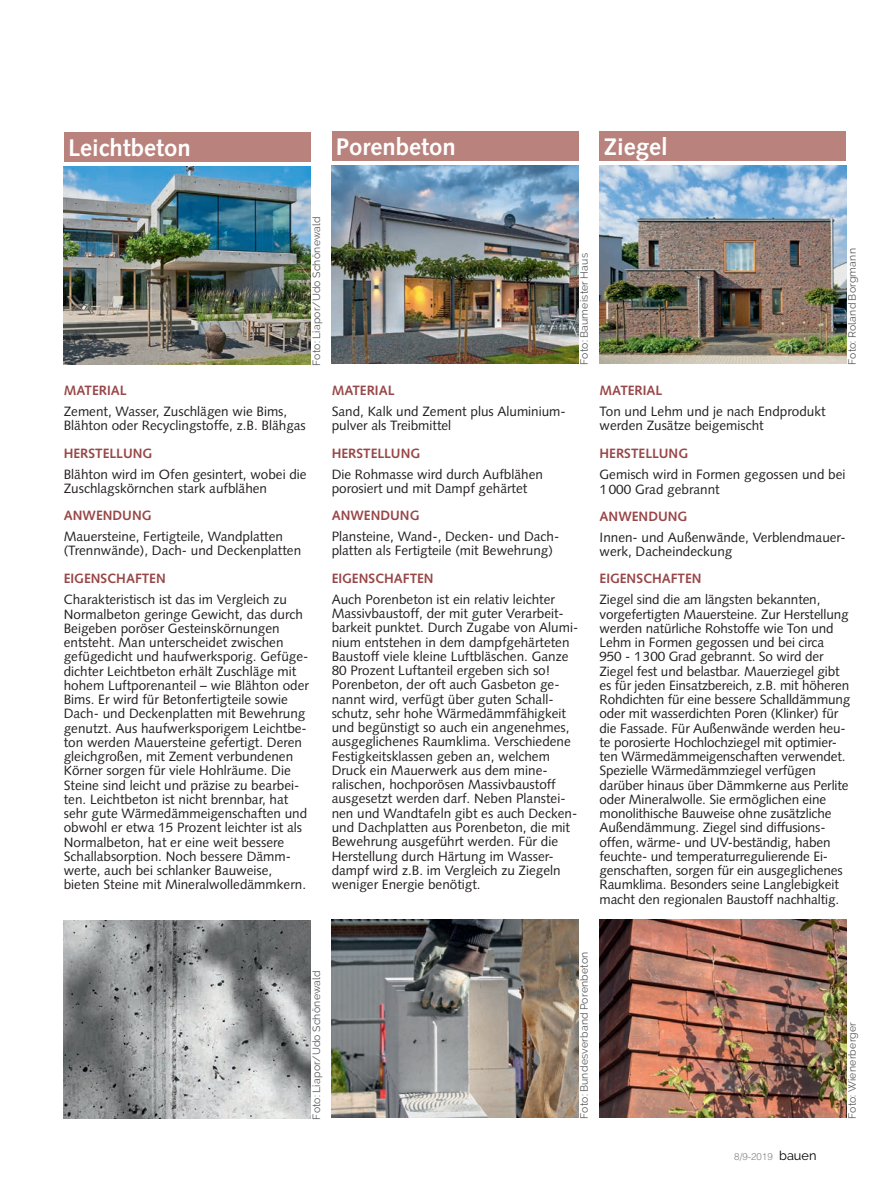
<style>
.page{position:relative;width:893px;height:1191px;background:#fff}
.page>*{position:absolute;margin:0;border:0;box-sizing:border-box;transform-origin:0 0}
.t1{font:700 24px "Syntax LT Std";color:#fff}
.t2{font:13.5px/14.2px "Syntax LT Std";color:#231f20}
.t3{font:700 13.5px "Syntax LT Std";color:#984648}
.t4{font:10.5px "Raleway";letter-spacing:.02em;color:#57585a}
.t5{font:300 9.75px "Helvetica LT Std";color:#808285}
.s1{font-family:"Raleway";font-weight:400;font-size:12.75px;color:#000}
</style>
<div class="page">
<div style="left:64px;top:133px;width:246px;height:29px;background:#b9827d"></div>
<img style="left:64px;top:167px;width:246px;height:198px">
<div style="left:332px;top:132px;width:246px;height:29px;background:#b9827d"></div>
<img style="left:332px;top:166px;width:246px;height:198px">
<img style="left:332px;top:920px;width:246px;height:198px">
<div style="left:600px;top:132px;width:246px;height:29px;background:#b9827d"></div>
<img style="left:600px;top:166px;width:246px;height:198px">
<img style="left:600px;top:920px;width:246px;height:198px">
<img style="left:64px;top:920px;width:246px;height:198px">
<h1 class="t1" style="left:68px;top:134px;width:124px">Leichtbeton</h1>
<h1 class="t1" style="left:336px;top:133px;width:122px">Porenbeton</h1>
<h1 class="t1" style="left:604px;top:133px;width:66px">Ziegel</h1>
<p class="t4" style="left:310px;top:366px;width:151px;rotate:-90deg">Foto: Liapor/Udo Schönewald</p>
<p class="t3" style="left:64px;top:383px;width:64px">MATERIAL</p>
<p class="t2" style="left:64px;top:404px;width:244px">Zement, Wasser, Zuschlägen wie Bims,<br>Blähton oder Recyclingstoffe, z.B. Blähgas</p>
<p class="t3" style="left:64px;top:445px;width:90px">HERSTELLUNG</p>
<p class="t2" style="left:64px;top:467px;width:244px">Blähton wird im Ofen gesintert, wobei die<br>Zuschlagskörnchen stark aufblähen</p>
<p class="t3" style="left:64px;top:508px;width:89px">ANWENDUNG</p>
<p class="t2" style="left:64px;top:529px;width:239px">Mauersteine, Fertigteile, Wandplatten (Trennwände), Dach- und Deckenplatten</p>
<p class="t3" style="left:64px;top:571px;width:104px">EIGENSCHAFTEN</p>
<p class="t2" style="left:64px;top:592px;width:247px">Charakteristisch ist das im Vergleich zu Normalbeton geringe Gewicht, das durch Beigeben poröser Gesteinskörnungen entsteht. Man unterscheidet zwischen gefügedicht und haufwerksporig. Gefüge&shy;dichter Leichtbeton erhält Zuschläge mit hohem Luftporenanteil – wie Blähton oder Bims. Er wird für Betonfertigteile sowie Dach- und Deckenplatten mit Bewehrung genutzt. Aus haufwerksporigem Leichtbe&shy;ton werden Mauersteine gefertigt. Deren gleichgroßen, mit Zement verbundenen Körner sorgen für viele Hohlräume. Die Steine sind leicht und präzise zu bearbei&shy;ten. Leichtbeton ist nicht brennbar, hat sehr gute Wärmedämmeigenschaften und obwohl er etwa 15 Prozent leichter ist als Normalbeton, hat er eine weit bessere Schallabsorption. Noch bessere Dämm&shy;werte, auch bei schlanker Bauweise, bieten Steine mit Mineralwolledämmkern.</p>
<p class="t4" style="left:578px;top:365px;width:113px;rotate:-90deg">Foto: Baumeister Haus</p>
<p class="t3" style="left:332px;top:383px;width:64px">MATERIAL</p>
<p class="t2" style="left:332px;top:404px;width:236px">Sand, Kalk und Zement plus Aluminium&shy;pulver als Treibmittel</p>
<p class="t3" style="left:332px;top:445px;width:90px">HERSTELLUNG</p>
<p class="t2" style="left:332px;top:467px;width:213px">Die Rohmasse wird durch Aufblähen porosiert und mit Dampf gehärtet</p>
<p class="t3" style="left:332px;top:508px;width:89px">ANWENDUNG</p>
<p class="t2" style="left:332px;top:529px;width:229px">Plansteine, Wand-, Decken- und Dach&shy;platten als Fertigteile (mit Bewehrung)</p>
<p class="t3" style="left:332px;top:570px;width:104px">EIGENSCHAFTEN</p>
<p class="t2" style="left:332px;top:592px;width:248px">Auch Porenbeton ist ein relativ leichter Massivbaustoff, der mit guter Verarbeit&shy;barkeit punktet. Durch Zugabe von Alumi&shy;nium entstehen in dem dampfgehärteten Baustoff viele kleine Luftbläschen. Ganze 80 Prozent Luftanteil ergeben sich so!<br>Porenbeton, der oft auch Gasbeton ge&shy;nannt wird, verfügt über guten Schall&shy;schutz, sehr hohe Wärmedämmfähigkeit und begünstigt so auch ein angenehmes, ausgeglichenes Raumklima. Verschiedene Festigkeitsklassen geben an, welchem Druck ein Mauerwerk aus dem mine&shy;ralischen, hochporösen Massivbaustoff ausgesetzt werden darf. Neben Planstei&shy;nen und Wandtafeln gibt es auch Decken&shy;und Dachplatten aus Porenbeton, die mit Bewehrung ausgeführt werden. Für die Herstellung durch Härtung im Wasser&shy;dampf wird z.B. im Vergleich zu Ziegeln weniger Energie benötigt.</p>
<p class="t4" style="left:846px;top:365px;width:118px;rotate:-90deg">Foto: Roland Borgmann</p>
<p class="t3" style="left:600px;top:383px;width:64px">MATERIAL</p>
<p class="t2" style="left:600px;top:404px;width:227px">Ton und Lehm und je nach Endprodukt werden Zusätze beigemischt</p>
<p class="t3" style="left:600px;top:446px;width:90px">HERSTELLUNG</p>
<p class="t2" style="left:600px;top:467px;width:247px">Gemisch wird in Formen gegossen und bei<br>1000 Grad gebrannt</p>
<p class="t3" style="left:600px;top:508px;width:89px">ANWENDUNG</p>
<p class="t2" style="left:600px;top:530px;width:247px">Innen- und Außenwände, Verblendmauer&shy;werk, Dacheindeckung</p>
<p class="t3" style="left:600px;top:571px;width:104px">EIGENSCHAFTEN</p>
<p class="t2" style="left:600px;top:592px;width:252px">Ziegel sind die am längsten bekannten, vorgefertigten Mauersteine. Zur Herstellung werden natürliche Rohstoffe wie Ton und Lehm in Formen gegossen und bei circa<br>950 - 1300 Grad gebrannt. So wird der Ziegel fest und belastbar. Mauerziegel gibt es für jeden Einsatzbereich, z.B. mit höheren Rohdichten für eine bessere Schalldämmung oder mit wasserdichten Poren (Klinker) für die Fassade. Für Außenwände werden heu&shy;te porosierte Hochlochziegel mit optimier&shy;ten Wärmedämmeigenschaften verwendet.<br>Spezielle Wärmedämmziegel verfügen darüber hinaus über Dämmkerne aus Perlite oder Mineralwolle. Sie ermöglichen eine monolithische Bauweise ohne zusätzliche Außendämmung. Ziegel sind diffusions&shy;offen, wärme- und UV-beständig, haben feuchte- und temperaturregulierende Ei&shy;genschaften, sorgen für ein ausgeglichenes Raumklima. Besonders seine Langlebigkeit macht den regionalen Baustoff nachhaltig.</p>
<p class="t4" style="left:310px;top:1119px;width:151px;rotate:-90deg">Foto: Liapor/Udo Schönewald</p>
<p class="t4" style="left:578px;top:1118px;width:169px;rotate:-90deg">Foto: Bundesverband Porenbeton</p>
<p class="t5" style="left:734px;top:1150px;width:84px">8/9-2019 <span class="s1">bauen</span></p>
<p class="t4" style="left:846px;top:1119px;width:98px;rotate:-90deg">Foto: Wienerberger</p>
</div>
